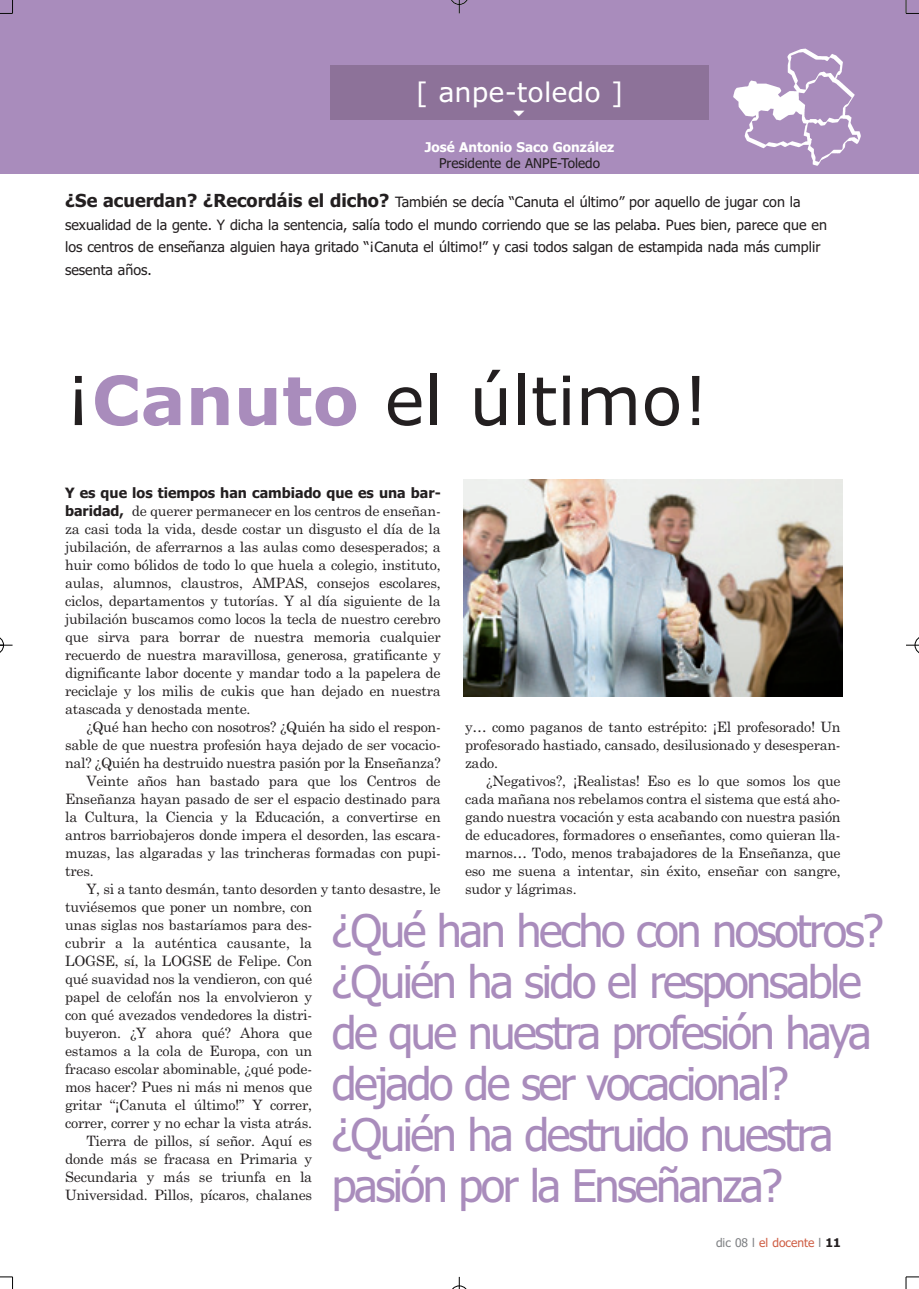
<style>
.page{position:relative;width:919px;height:1289px;background:#fff}
.page>*{position:absolute;margin:0;border:0;box-sizing:border-box;transform-origin:0 0}
.t1{font:67.5px "Verdana";color:#231f20}
.t2{font:45px/51px "Tahoma";letter-spacing:-.055em;color:#a98cbc}
.t3{font:27px "Verdana";color:#fff}
.t4{font:14.25px/18px "Century Schoolbook";letter-spacing:-.015em;color:#231f20;text-align:justify}
.t5{font:14.25px/22.5px "Tahoma";color:#231f20}
.t6{font:700 14.25px "Tahoma";color:#231f20}
.t7{font:700 13.5px "Tahoma";color:#fff}
.t8{font:13.5px "Tahoma";color:#231f20}
.t9{font:12px "Tahoma";color:#cf5f45}
.s1{font-weight:700;font-size:18px}
.s2{font-weight:700;color:#a98cbc}
.s3{font-family:"Tahoma";font-weight:700}
.s4{color:#808285}
.s5{font-weight:700;color:#231f20}
</style>
<div class="page">
<div style="left:0;top:1px;width:918px;height:173px;background:#a98cbc"></div>
<div style="left:330px;top:66px;width:378px;height:54px;background:#8d7299"></div>
<img style="left:733px;top:48px;width:128px;height:118px">
<img style="left:463px;top:480px;width:379px;height:216px">
<svg style="left:0;top:0;width:13px;height:14px"></svg>
<svg style="left:905px;top:0;width:13px;height:14px"></svg>
<svg style="left:0;top:1276px;width:13px;height:12px"></svg>
<svg style="left:905px;top:1276px;width:13px;height:12px"></svg>
<svg style="left:450px;top:0;width:18px;height:13px"></svg>
<svg style="left:453px;top:1276px;width:13px;height:12px"></svg>
<svg style="left:0;top:637px;width:13px;height:16px"></svg>
<svg style="left:906px;top:638px;width:12px;height:15px"></svg>
<h3 class="t3" style="left:415px;top:81px;width:209px">[ anpe-toledo ]</h3>
<p class="t7" style="left:425px;top:141px;width:191px">José Antonio Saco González</p>
<p class="t8" style="left:439px;top:157px;width:162px">Presidente de ANPE-Toledo</p>
<p class="t5" style="left:65px;top:192px;width:763px"><span class="s1">¿Se acuerdan? ¿Recordáis el dicho?</span> También se decía “Canuta el último” por aquello de jugar con la sexualidad de la gente. Y dicha la sentencia, salía todo el mundo corriendo que se las pelaba. Pues bien, parece que en los centros de enseñanza alguien haya gritado “¡Canuta el último!” y casi todos salgan de estampida nada más cumplir sesenta años.</p>
<h1 class="t1" style="left:65px;top:374px;width:645px">¡<span class="s2">Canuto</span> el último!</h1>
<p class="t6" style="left:65px;top:487px;width:377px">Y es que los tiempos han cambiado que es una bar-</p>
<p class="t4" style="left:65px;top:503px;width:377px"><span class="s3">baridad,</span> de querer permanecer en los centros de enseñan&shy;za casi toda la vida, desde costar un disgusto el día de la jubilación, de aferrarnos a las aulas como desesperados; a huir como bólidos de todo lo que huela a colegio, instituto, aulas, alumnos, claustros, AMPAS, consejos escolares, ciclos, departamentos y tutorías. Y al día siguiente de la jubilación buscamos como locos la tecla de nuestro cerebro que sirva para borrar de nuestra memoria cualquier recuerdo de nuestra maravillosa, generosa, gratificante y dignificante labor docente y mandar todo a la papelera de reciclaje y los milis de cukis que han dejado en nuestra atascada y denostada mente.</p>
<p class="t4" style="left:86px;top:719px;width:356px">¿Qué han hecho con nosotros? ¿Quién ha sido el respon-</p>
<p class="t4" style="left:65px;top:737px;width:377px">sable de que nuestra profesión haya dejado de ser vocacio-</p>
<p class="t4" style="left:65px;top:755px;width:377px">nal? ¿Quién ha destruido nuestra pasión por la Enseñanza?</p>
<p class="t4" style="left:86px;top:773px;width:356px">Veinte años han bastado para que los Centros de</p>
<p class="t4" style="left:65px;top:791px;width:377px">Enseñanza hayan pasado de ser el espacio destinado para</p>
<p class="t4" style="left:65px;top:809px;width:377px">la Cultura, la Ciencia y la Educación, a convertirse en</p>
<p class="t4" style="left:65px;top:827px;width:377px">antros barriobajeros donde impera el desorden, las escara-</p>
<p class="t4" style="left:65px;top:845px;width:377px">muzas, las algaradas y las trincheras formadas con pupi-</p>
<p class="t4" style="left:65px;top:863px;width:30px">tres.</p>
<p class="t4" style="left:86px;top:881px;width:356px">Y, si a tanto desmán, tanto desorden y tanto desastre, le</p>
<p class="t4" style="left:65px;top:899px;width:248px">tuviésemos que poner un nombre, con</p>
<p class="t4" style="left:65px;top:917px;width:248px">unas siglas nos bastaríamos para des-</p>
<p class="t4" style="left:65px;top:935px;width:248px">cubrir a la auténtica causante, la</p>
<p class="t4" style="left:65px;top:953px;width:248px">LOGSE, sí, la LOGSE de Felipe. Con</p>
<p class="t4" style="left:65px;top:971px;width:248px">qué suavidad nos la vendieron, con qué</p>
<p class="t4" style="left:65px;top:989px;width:248px">papel de celofán nos la envolvieron y</p>
<p class="t4" style="left:65px;top:1007px;width:248px">con qué avezados vendedores la distri-</p>
<p class="t4" style="left:65px;top:1025px;width:248px">buyeron. ¿Y ahora qué? Ahora que</p>
<p class="t4" style="left:65px;top:1043px;width:248px">estamos a la cola de Europa, con un</p>
<p class="t4" style="left:65px;top:1061px;width:248px">fracaso escolar abominable, ¿qué pode-</p>
<p class="t4" style="left:65px;top:1079px;width:248px">mos hacer? Pues ni más ni menos que</p>
<p class="t4" style="left:65px;top:1097px;width:248px">gritar “¡Canuta el último!” Y correr,</p>
<p class="t4" style="left:65px;top:1115px;width:248px">correr, correr y no echar la vista atrás.</p>
<p class="t4" style="left:86px;top:1133px;width:227px">Tierra de pillos, sí señor. Aquí es</p>
<p class="t4" style="left:65px;top:1151px;width:248px">donde más se fracasa en Primaria y</p>
<p class="t4" style="left:65px;top:1169px;width:248px">Secundaria y más se triunfa en la</p>
<p class="t4" style="left:65px;top:1187px;width:248px">Universidad. Pillos, pícaros, chalanes</p>
<p class="t4" style="left:465px;top:719px;width:377px">y… como paganos de tanto estrépito: ¡El profesorado! Un profesorado hastiado, cansado, desilusionado y desesperan&shy;zado.</p>
<p class="t4" style="left:465px;top:773px;width:377px;text-indent:21px">¿Negativos?, ¡Realistas! Eso es lo que somos los que cada mañana nos rebelamos contra el sistema que está aho&shy;gando nuestra vocación y esta acabando con nuestra pasión de educadores, formadores o enseñantes, como quieran lla&shy;marnos… Todo, menos trabajadores de la Enseñanza, que eso me suena a intentar, sin éxito, enseñar con sangre, sudor y lágrimas.</p>
<h2 class="t2" style="left:332px;top:908px;width:553px">¿Qué han hecho con nosotros? ¿Quién ha sido el responsable de que nuestra profesión haya dejado de ser vocacional? ¿Quién ha destruido nuestra pasión por la Enseñanza?</h2>
<p class="t9" style="left:716px;top:1237px;width:126px"><span class="s4">dic 08 l</span> el docente <span class="s4">l</span> <span class="s5">11</span></p>
</div>
